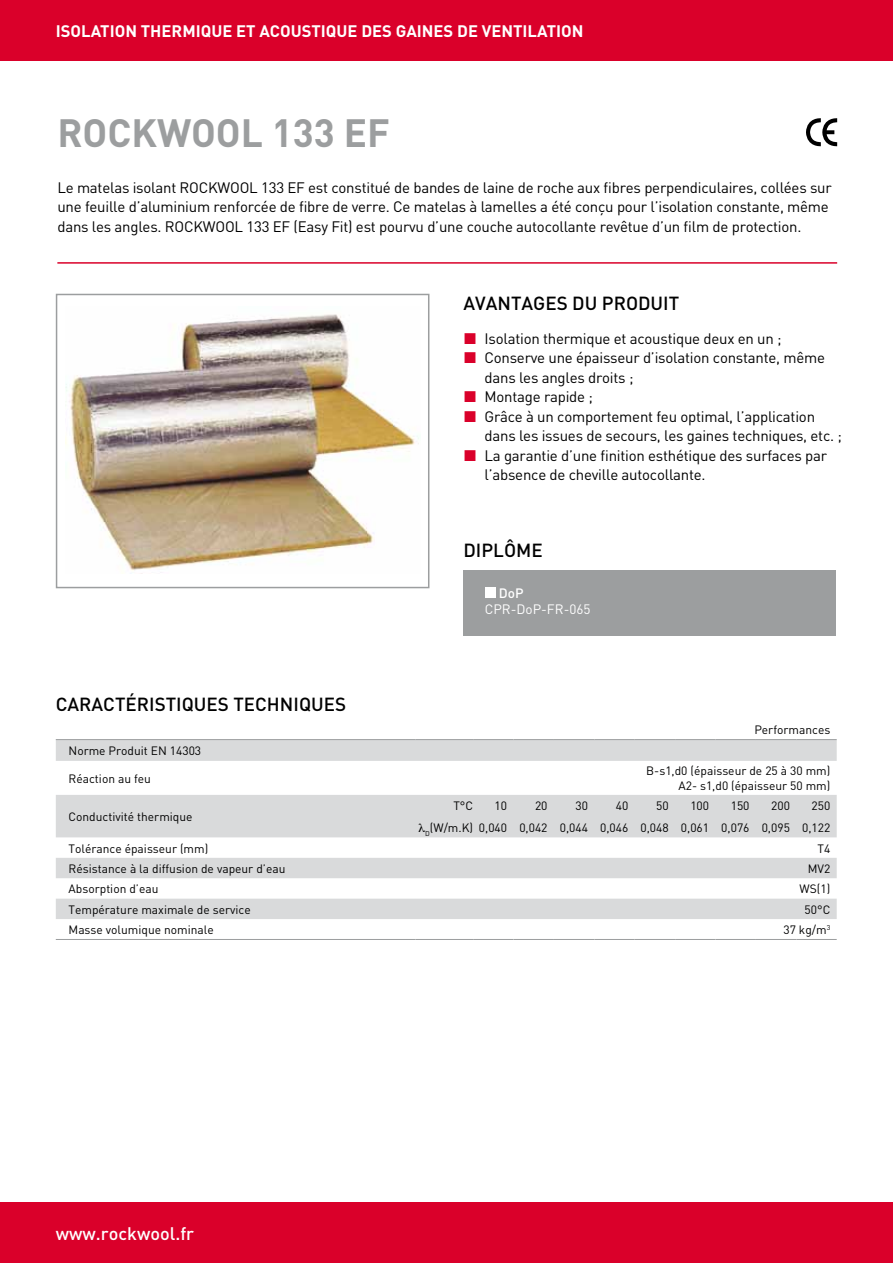
<style>
.page{position:relative;width:893px;height:1263px;background:#fff}
.page>*{position:absolute;margin:0;border:0;box-sizing:border-box;transform-origin:0 0}
.t1{font:700 39px "DIN";color:#9c9e9f}
.t2{font:500 18.75px "DIN";letter-spacing:.095em;color:#000}
.t3{font:500 18px "DIN";color:#fff}
.t4{font:700 16.5px "DIN";letter-spacing:.09em;color:#fff}
.t5{font:15px/19.5px "DIN";letter-spacing:-.015em;color:#000}
.t6{font:13.5px "DIN";color:#fff}
.t7{font:500 13.5px "DIN";color:#fff}
.t8{font:12px/15px "DIN";color:#000;text-align:right}
</style>
<div class="page">
<div style="left:0;top:1203px;width:893px;height:60px;background:#da002a"></div>
<div style="left:0;top:0;width:893px;height:60px;background:#da002a"></div>
<hr style="left:57px;top:262px;width:780px;height:2px;background:#da002a">
<svg style="left:806px;top:118px;width:31px;height:29px"></svg>
<div style="left:463px;top:570px;width:373px;height:66px;background:#9c9e9f"></div>
<div style="left:485px;top:587px;width:10px;height:11px;background:#fff"></div>
<svg style="left:56px;top:740px;width:781px;height:179px;fill:#d9dadb"></svg>
<hr style="left:56px;top:939px;width:359px;height:1px;background:#9c9e9f">
<hr style="left:415px;top:939px;width:58px;height:1px;background:#9c9e9f">
<hr style="left:473px;top:939px;width:40px;height:1px;background:#9c9e9f">
<hr style="left:514px;top:939px;width:40px;height:1px;background:#9c9e9f">
<hr style="left:554px;top:939px;width:40px;height:1px;background:#9c9e9f">
<hr style="left:594px;top:939px;width:41px;height:1px;background:#9c9e9f">
<hr style="left:635px;top:939px;width:40px;height:1px;background:#9c9e9f">
<hr style="left:675px;top:939px;width:40px;height:1px;background:#9c9e9f">
<hr style="left:715px;top:939px;width:41px;height:1px;background:#9c9e9f">
<hr style="left:756px;top:939px;width:40px;height:1px;background:#9c9e9f">
<hr style="left:796px;top:939px;width:41px;height:1px;background:#9c9e9f">
<hr style="left:56px;top:739px;width:359px;height:1px;background:#9c9e9f">
<hr style="left:415px;top:739px;width:58px;height:1px;background:#9c9e9f">
<hr style="left:473px;top:739px;width:40px;height:1px;background:#9c9e9f">
<hr style="left:514px;top:739px;width:40px;height:1px;background:#9c9e9f">
<hr style="left:554px;top:739px;width:40px;height:1px;background:#9c9e9f">
<hr style="left:594px;top:739px;width:41px;height:1px;background:#9c9e9f">
<hr style="left:635px;top:739px;width:40px;height:1px;background:#9c9e9f">
<hr style="left:675px;top:739px;width:40px;height:1px;background:#9c9e9f">
<hr style="left:715px;top:739px;width:41px;height:1px;background:#9c9e9f">
<hr style="left:756px;top:739px;width:40px;height:1px;background:#9c9e9f">
<hr style="left:796px;top:739px;width:41px;height:1px;background:#9c9e9f">
<img style="left:65px;top:314px;width:354px;height:259px">
<div style="left:56px;top:294px;width:373px;height:294px;border:2px solid #9c9e9f"></div>
<svg style="left:419px;top:823px;width:6px;height:9px"></svg>
<p class="t4" style="left:56px;top:20px;width:245px">ISOLATION THERMIQUE ET ACOUSTI</p>
<p class="t4" style="left:326px;top:20px;width:46px">QUE DES</p>
<p class="t4" style="left:396px;top:20px;width:31px">GAINES</p>
<p class="t4" style="left:457px;top:20px;width:44px">DE VENTI</p>
<p class="t4" style="left:528px;top:20px;width:55px">LATI ON</p>
<h1 class="t1" style="left:57px;top:108px;width:334px">ROCKWOOL 133 EF</h1>
<p class="t5" style="left:57px;top:177px;width:776px">Le matelas isolant ROCKWOOL 133 EF est constitué de bandes de laine de roche aux fibres perpendiculaires, collées sur une feuille d’aluminium renforcée de fibre de verre. Ce matelas à lamelles a été conçu pour l’isolation constante, même dans les angles. ROCKWOOL 133 EF (Easy Fit) est pourvu d’une couche autocollante revêtue d’un film de protection.</p>
<p class="t2" style="left:463px;top:291px;width:217px">AVANTAGES DU PRODUIT</p>
<p class="t5" style="left:484px;top:328px;width:359px">Isolation thermique et acoustique deux en un ; Conserve une épaisseur d’isolation constante, même dans les angles droits ;<br>Montage rapide ;<br>Grâce à un comportement feu optimal, l’application dans les issues de secours, les gaines techniques, etc. ; La garantie d’une finition esthétique des surfaces par l’absence de cheville autocollante.</p>
<p class="t2" style="left:56px;top:692px;width:290px">CARACTÉRISTIQUES TECHNIQUES</p>
<p class="t2" style="left:463px;top:538px;width:78px">DIPLÔME</p>
<p class="t7" style="left:499px;top:584px;width:26px">DOP</p>
<p class="t6" style="left:485px;top:601px;width:107px">CPR-DoP-FR-065</p>
<p class="t8" style="left:754px;top:722px;width:77px">Performances</p>
<p class="t8" style="left:69px;top:743px;width:134px">Norme Produit EN 14303</p>
<p class="t8" style="left:69px;top:771px;width:84px">Réaction au feu</p>
<p class="t8" style="left:646px;top:763px;width:186px">B-s1,d0 (épaisseur de 25 à 30 mm)<br>A2- s1,d0 (épaisseur 50 mm)</p>
<p class="t8" style="left:69px;top:809px;width:126px">Conductivité thermique</p>
<p class="t8" style="left:453px;top:798px;width:21px">T°C</p>
<p class="t8" style="left:495px;top:798px;width:14px">10</p>
<p class="t8" style="left:535px;top:798px;width:14px">20</p>
<p class="t8" style="left:575px;top:798px;width:14px">30</p>
<p class="t8" style="left:616px;top:798px;width:14px">40</p>
<p class="t8" style="left:656px;top:798px;width:14px">50</p>
<p class="t8" style="left:690px;top:798px;width:20px">100</p>
<p class="t8" style="left:731px;top:798px;width:20px">150</p>
<p class="t8" style="left:771px;top:798px;width:20px">200</p>
<p class="t8" style="left:425px;top:795px;width:407px;line-height:21.3px">250<br><sub>D</sub>(W/m.K) 0,040 0,042 0,044 0,046 0,048 0,061 0,076 0,095 0,122</p>
<p class="t8" style="left:69px;top:840px;width:141px">Tolérance épaisseur (mm)</p>
<p class="t8" style="left:817px;top:840px;width:14px">T4</p>
<p class="t8" style="left:69px;top:861px;width:218px">Résistance à la diffusion de vapeur d’eau</p>
<p class="t8" style="left:808px;top:861px;width:24px">MV2</p>
<p class="t8" style="left:69px;top:881px;width:91px">Absorption d’eau</p>
<p class="t8" style="left:800px;top:881px;width:32px">WS(1)</p>
<p class="t8" style="left:69px;top:902px;width:184px">Température maximale de service</p>
<p class="t8" style="left:805px;top:902px;width:27px">50°C</p>
<p class="t8" style="left:69px;top:922px;width:147px">Masse volumique nominale</p>
<p class="t8" style="left:783px;top:922px;width:48px">37 kg/m<sup>3</sup></p>
<p class="t3" style="left:56px;top:1222px;width:140px">WWW.ROCKWOOL.FR</p>
</div>
